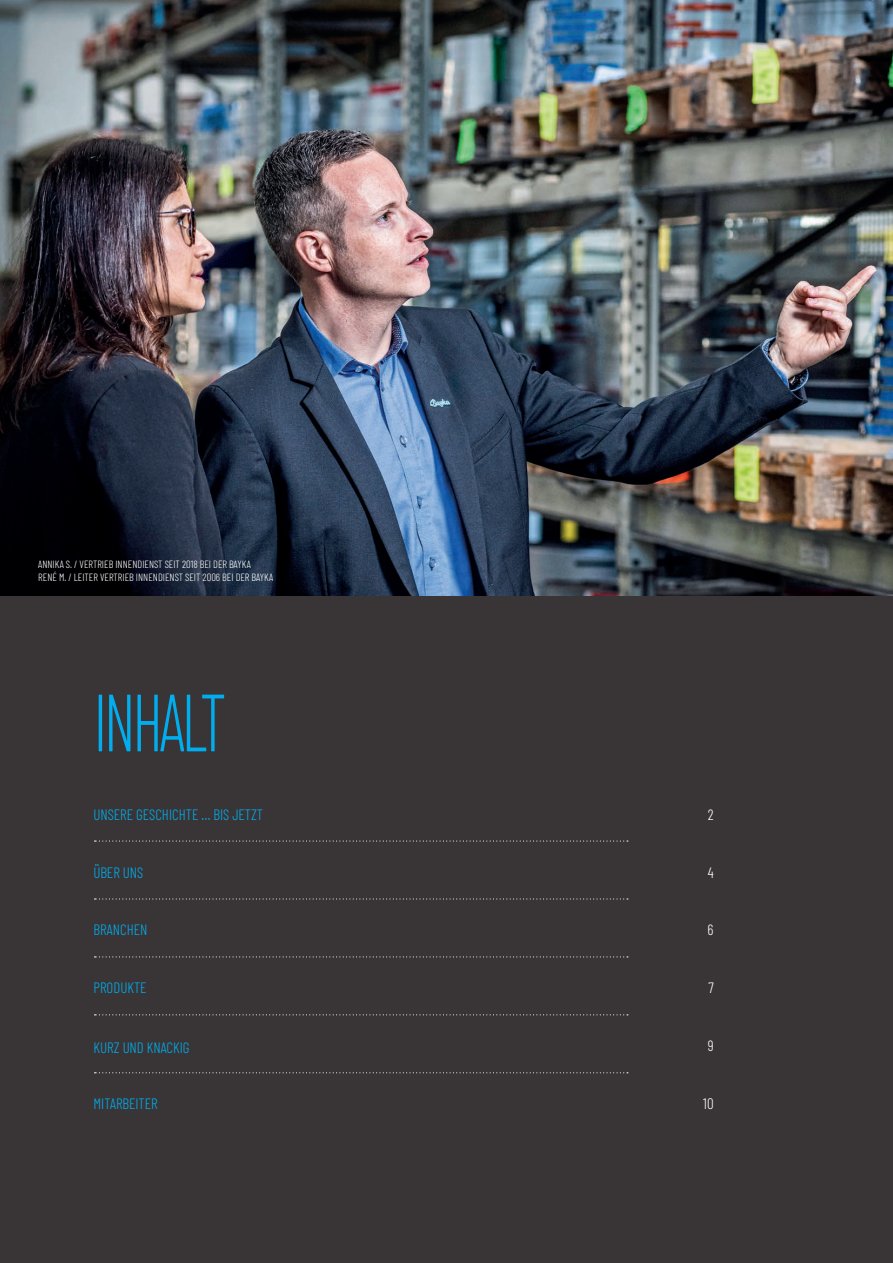
<style>
.page{position:relative;width:893px;height:1263px;background:#fff}
.page>*{position:absolute;margin:0;border:0;box-sizing:border-box;transform-origin:0 0}
.t1{font:300 81px "Barlow Condensed";letter-spacing:-.05em;color:#00aeef;scale:.8 1}
.t2{font:300 15px "Barlow Condensed";color:#00aeef}
.t3{font:300 15px "Barlow Condensed";color:#fff}
.t4{font:300 10.5px/12.6px "Barlow Condensed";color:#fff}
</style>
<div class="page">
<div style="left:0;top:595px;width:893px;height:668px;background:#393536"></div>
<svg style="left:94px;top:840px;width:534px;height:1px"></svg>
<svg style="left:94px;top:898px;width:534px;height:1px"></svg>
<svg style="left:94px;top:956px;width:534px;height:1px"></svg>
<svg style="left:94px;top:1014px;width:534px;height:1px"></svg>
<svg style="left:94px;top:1072px;width:534px;height:1px"></svg>
<hr style="left:892px;top:596px;width:1px;height:667px;background:#00aeef">
<img style="left:0;top:0;width:893px;height:596px">
<p class="t4" style="left:38px;top:557px;width:236px">ANNIKA S. / VERTRIEB INNENDIENST SEIT 2018 BEI DER BAYKA<br>RENÉ M. / LEITER VERTRIEB INNENDIENST SEIT 2006 BEI DER BAYKA</p>
<h1 class="t1" style="left:94px;top:664px;width:168px">INHALT</h1>
<h2 class="t2" style="left:94px;top:803px;width:171px">UNSERE GESCHICHTE … BIS JETZT</h2>
<h2 class="t3" style="left:708px;top:803px;width:7px">2</h2>
<h2 class="t2" style="left:94px;top:861px;width:51px">ÜBER UNS</h2>
<h2 class="t3" style="left:708px;top:861px;width:7px">4</h2>
<h2 class="t2" style="left:94px;top:919px;width:55px">BRANCHEN</h2>
<h2 class="t3" style="left:708px;top:919px;width:8px">6</h2>
<h2 class="t2" style="left:94px;top:977px;width:55px">PRODUKTE</h2>
<h2 class="t3" style="left:708px;top:977px;width:7px">7</h2>
<h2 class="t2" style="left:94px;top:1037px;width:98px">KURZ UND KNACKIG</h2>
<h2 class="t3" style="left:708px;top:1035px;width:7px">9</h2>
<h2 class="t2" style="left:94px;top:1093px;width:66px">MITARBEITER</h2>
<h2 class="t3" style="left:703px;top:1093px;width:12px">10</h2>
</div>
